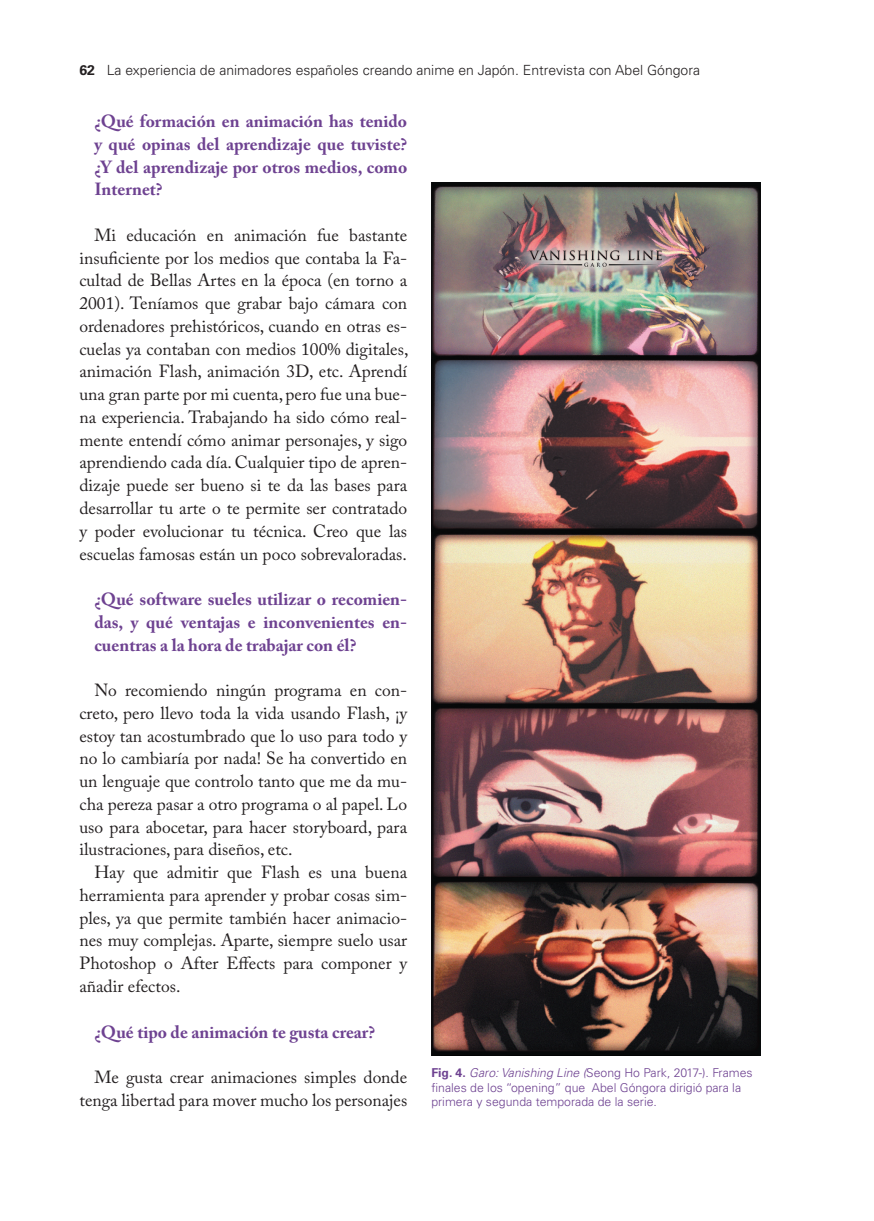
<style>
.page{position:relative;width:874px;height:1221px;background:#fff}
.page>*{position:absolute;margin:0;border:0;box-sizing:border-box;transform-origin:0 0}
.texto_común{font:17.5px/22.8px "Adobe Caslon Pro";color:#231f20;text-align:justify}
.Preguntas{font:700 17.5px/22.8px "Adobe Caslon Pro";color:#6e4291;text-align:justify}
.t1{font:300 14px "Univers LT Std";color:#231f20}
.t2{font:700 14px "Univers LT Std";color:#231f20}
.pies2{font:300 12.25px/14.5px "Univers LT Std";color:#6e4291}
.s1{font-weight:700}
.s2{font-style:italic}
</style>
<div class="page">
<img style="left:431px;top:182px;width:329px;height:873px">
<p class="t1" style="left:107px;top:61px;width:594px">La experiencia de animadores españoles creando anime en Japón. Entrevista con Abel Góngora</p>
<p class="t2" style="left:79px;top:61px;width:17px">62</p>
<p class="Preguntas" style="left:94px;top:110px;width:314px">¿Qué formación en animación has tenido y qué opinas del aprendizaje que tuviste? ¿Y del aprendizaje por otros medios, como Internet?</p>
<p class="texto_común" style="left:79px;top:223px;width:330px;text-indent:15px">Mi educación en animación fue bastante insuficiente por los medios que contaba la Fa&shy;cultad de Bellas Artes en la época (en torno a 2001). Teníamos que grabar bajo cámara con ordenadores prehistóricos, cuando en otras es&shy;cuelas ya contaban con medios 100% digitales, animación Flash, animación 3D, etc. Aprendí una gran parte por mi cuenta, pero fue una bue&shy;na experiencia. Trabajando ha sido cómo real&shy;mente entendí cómo animar personajes, y sigo aprendiendo cada día. Cualquier tipo de apren&shy;dizaje puede ser bueno si te da las bases para desarrollar tu arte o te permite ser contratado y poder evolucionar tu técnica. Creo que las escuelas famosas están un poco sobrevaloradas.</p>
<p class="Preguntas" style="left:94px;top:587px;width:314px">¿Qué software sueles utilizar o recomien&shy;das, y qué ventajas e inconvenientes en&shy;cuentras a la hora de trabajar con él?</p>
<p class="texto_común" style="left:79px;top:678px;width:329px;text-indent:15px">No recomiendo ningún programa en con&shy;creto, pero llevo toda la vida usando Flash, ¡y estoy tan acostumbrado que lo uso para todo y no lo cambiaría por nada! Se ha convertido en un lenguaje que controlo tanto que me da mu&shy;cha pereza pasar a otro programa o al papel. Lo uso para abocetar, para hacer storyboard, para ilustraciones, para diseños, etc.</p>
<p class="texto_común" style="left:79px;top:860px;width:329px;text-indent:15px">Hay que admitir que Flash es una buena herramienta para aprender y probar cosas sim&shy;ples, ya que permite también hacer animacio&shy;nes muy complejas. Aparte, siempre suelo usar Photoshop o After Effects para componer y añadir efectos.</p>
<p class="Preguntas" style="left:94px;top:1020px;width:282px">¿Qué tipo de animación te gusta crear?</p>
<p class="texto_común" style="left:79px;top:1065px;width:329px;text-align:right">Me gusta crear animaciones simples donde tenga libertad para mover mucho los personajes</p>
<p class="pies2" style="left:431px;top:1065px;width:322px"><span class="s1">Fig. 4.</span> <span class="s2">Garo: Vanishing Line (</span>Seong Ho Park, 2017-). Frames finales de los “opening” que Abel Góngora dirigió para la primera y segunda temporada de la serie.</p>
</div>
